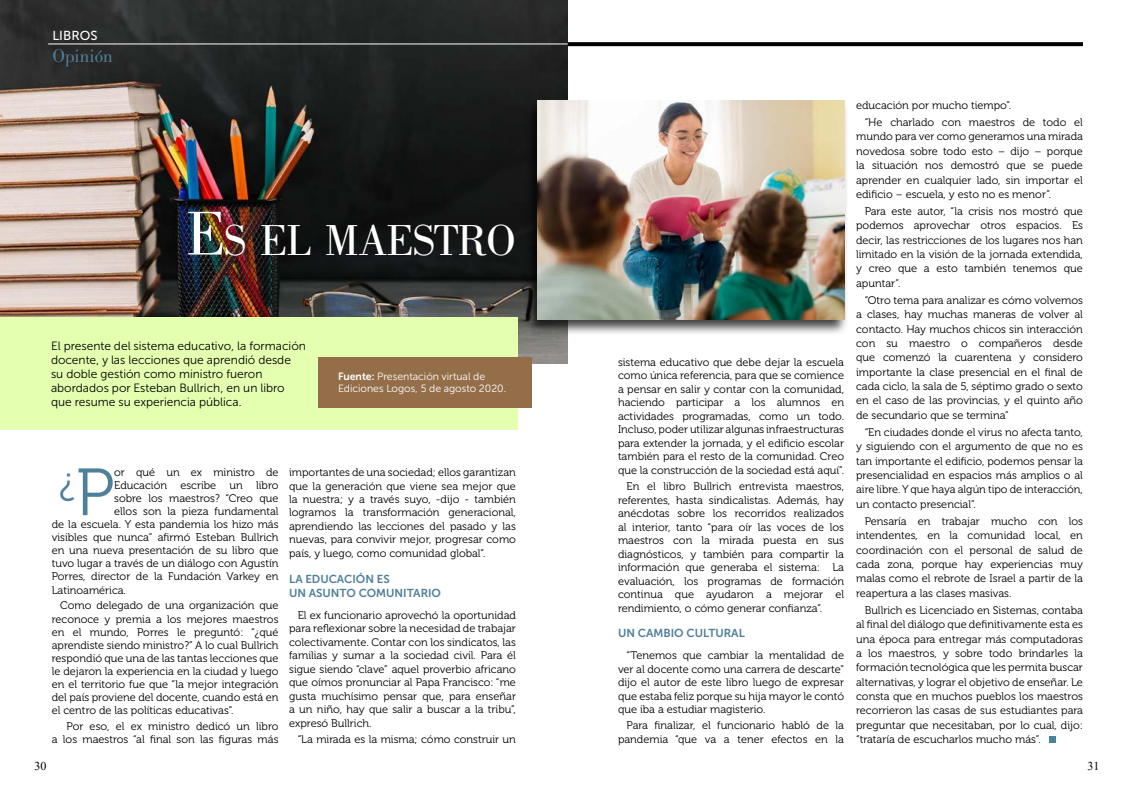
<style>
.page{position:relative;width:1134px;height:794px;background:#fff}
.page>*{position:absolute;margin:0;border:0;box-sizing:border-box;transform-origin:0 0}
.t1{font:44.8px "Bodoni Std";letter-spacing:-.03em;color:#fff}
.t2{font:38.8px "Museo 300";color:#4f8099}
.t3{font:19px "Bodoni Std";color:#4f8099}
.t4{font:13px "Museo Sans 500";color:#fff}
.t5{font:12px/14px "Museo Sans Cyrl 300";color:#000}
.t6{font:12px "Times New Roman";color:#000}
.t7{font:11.5px/14.3px "Museo Sans Cyrl W03 700";color:#4f8099}
.t8{font:11px/14.3px "Museo 300";color:#000;text-align:justify}
.t9{font:10.5px/12px "Museo Sans Cyrl 300";color:#fff}
.s1{font-size:64px}
.s2{font-family:"Museo Sans Cyrl 700"}
.s3{font-size:66.5px}
</style>
<div class="page">
<img style="left:0;top:0;width:568px;height:364px">
<hr style="left:48px;top:44px;width:538px;height:1px;background:#fff">
<svg style="left:568px;top:42px;width:515px;height:4px;background:#0a0a0a"></svg>
<div style="left:1049px;top:736px;width:6px;height:7px;background:#4b8199"></div>
<div style="left:0;top:317px;width:518px;height:112px;background:#e4ffb0"></div>
<div style="left:318px;top:357px;width:213px;height:51px;background:#946e49"></div>
<div style="left:524px;top:98px;width:325px;height:237px;background:#000;opacity:.75"></div>
<img style="left:538px;top:101px;width:306px;height:218px">
<p class="t4" style="left:52px;top:28px;width:47px">LIBROS</p>
<h3 class="t3" style="left:52px;top:45px;width:62px">Opinión</h3>
<h1 class="t1" style="left:186px;top:215px;width:331px"><span class="s1">E</span>S EL MAESTRO</h1>
<p class="t5" style="left:51px;top:338px;width:256px">El presente del sistema educativo, la formación docente, y las lecciones que aprendió desde su doble gestión como ministro fueron abordados por Esteban Bullrich, en un libro que resume su experiencia pública.</p>
<p class="t9" style="left:338px;top:371px;width:170px"><span class="s2">Fuente:</span> Presentación virtual de<br>Ediciones Logos, 5 de agosto 2020.</p>
<h2 class="t2" style="left:59px;top:459px;width:57px">¿<span class="s3">P</span></h2>
<p class="t8" style="left:114px;top:465px;width:166px">or qué un ex ministro de</p>
<p class="t8" style="left:114px;top:478px;width:166px">Educación escribe un libro</p>
<p class="t8" style="left:114px;top:491px;width:166px">sobre los maestros? “Creo que</p>
<p class="t8" style="left:114px;top:504px;width:166px">ellos son la pieza fundamental</p>
<p class="t8" style="left:52px;top:517px;width:228px">de la escuela. Y esta pandemia los hizo más</p>
<p class="t8" style="left:52px;top:530px;width:228px">visibles que nunca” afirmó Esteban Bullrich</p>
<p class="t8" style="left:52px;top:543px;width:228px">en una nueva presentación de su libro que</p>
<p class="t8" style="left:52px;top:556px;width:228px">tuvo lugar a través de un diálogo con Agustín</p>
<p class="t8" style="left:52px;top:570px;width:228px">Porres, director de la Fundación Varkey en</p>
<p class="t8" style="left:52px;top:583px;width:76px">Latinoamérica.</p>
<p class="t8" style="left:52px;top:599px;width:228px;line-height:13.1px;text-indent:9px">Como delegado de una organización que reconoce y premia a los mejores maestros en el mundo, Porres le preguntó: “¿qué aprendiste siendo ministro?” A lo cual Bullrich respondió que una de las tantas lecciones que le dejaron la experiencia en la ciudad y luego en el territorio fue que “la mejor integración del país proviene del docente, cuando está en el centro de las políticas educativas”.</p>
<p class="t8" style="left:52px;top:719px;width:228px;line-height:13.1px;text-align:right">Por eso, el ex ministro dedicó un libro<br>a los maestros “al final son las figuras más</p>
<p class="t8" style="left:289px;top:466px;width:228px;line-height:13.5px">importantes de una sociedad; ellos garantizan que la generación que viene sea mejor que la nuestra; y a través suyo, -dijo - también logramos la transformación generacional, aprendiendo las lecciones del pasado y las nuevas, para convivir mejor, progresar como país, y luego, como comunidad global”.</p>
<p class="t7" style="left:289px;top:571px;width:153px">LA EDUCACIÓN ES<br>UN ASUNTO COMUNITARIO</p>
<p class="t8" style="left:289px;top:608px;width:228px;line-height:13.5px;text-indent:9px">El ex funcionario aprovechó la oportunidad para reflexionar sobre la necesidad de trabajar colectivamente. Contar con los sindicatos, las familias y sumar a la sociedad civil. Para él sigue siendo “clave” aquel proverbio africano que oímos pronunciar al Papa Francisco: “me gusta muchísimo pensar que, para enseñar a un niño, hay que salir a buscar a la tribu”, expresó Bullrich.</p>
<p class="t8" style="left:298px;top:732px;width:220px">“La mirada es la misma; cómo construir un</p>
<p class="t8" style="left:618px;top:355px;width:228px;line-height:13.5px">sistema educativo que debe dejar la escuela como única referencia, para que se comience a pensar en salir y contar con la comunidad, haciendo participar a los alumnos en actividades programadas, como un todo.<br>Incluso, poder utilizar algunas infraestructuras para extender la jornada, y el edificio escolar también para el resto de la comunidad. Creo que la construcción de la sociedad está aquí”.</p>
<p class="t8" style="left:618px;top:480px;width:228px;line-height:13.5px;text-indent:9px">En el libro Bullrich entrevista maestros, referentes, hasta sindicalistas. Además, hay anécdotas sobre los recorridos realizados al interior, tanto “para oír las voces de los maestros con la mirada puesta en sus diagnósticos, y también para compartir la información que generaba el sistema: La evaluación, los programas de formación continua que ayudaron a mejorar el rendimiento, o cómo generar confianza”.</p>
<p class="t7" style="left:618px;top:626px;width:128px">UN CAMBIO CULTURAL</p>
<p class="t8" style="left:618px;top:649px;width:228px;line-height:13.5px;text-indent:9px">“Tenemos que cambiar la mentalidad de ver al docente como una carrera de descarte” dijo el autor de este libro luego de expresar que estaba feliz porque su hija mayor le contó que iba a estudiar magisterio.</p>
<p class="t8" style="left:618px;top:719px;width:228px;line-height:13.5px;text-align:right">Para finalizar, el funcionario habló de la pandemia “que va a tener efectos en la</p>
<p class="t8" style="left:865px;top:97px;width:220px;line-height:17.2px;text-indent:-9px">educación por mucho tiempo”.<br>“He charlado con maestros de todo el</p>
<p class="t8" style="left:856px;top:130px;width:228px">mundo para ver como generamos una mirada novedosa sobre todo esto – dijo – porque la situación nos demostró que se puede aprender en cualquier lado, sin importar el edificio – escuela, y esto no es menor”.</p>
<p class="t8" style="left:856px;top:204px;width:228px;text-indent:9px">Para este autor, “la crisis nos mostró que podemos aprovechar otros espacios. Es decir, las restricciones de los lugares nos han limitado en la visión de la jornada extendida, y creo que a esto también tenemos que apuntar”.</p>
<p class="t8" style="left:856px;top:293px;width:228px;text-indent:9px">“Otro tema para analizar es cómo volvemos a clases, hay muchas maneras de volver al contacto. Hay muchos chicos sin interacción con su maestro o compañeros desde que comenzó la cuarentena y considero importante la clase presencial en el final de cada ciclo, la sala de 5, séptimo grado o sexto en el caso de las provincias, y el quinto año de secundario que se termina”</p>
<p class="t8" style="left:856px;top:425px;width:228px;text-indent:9px">“En ciudades donde el virus no afecta tanto, y siguiendo con el argumento de que no es tan importante el edificio, podemos pensar la presencialidad en espacios más amplios o al aire libre. Y que haya algún tipo de interacción, un contacto presencial”.</p>
<p class="t8" style="left:856px;top:514px;width:228px;text-indent:9px">Pensaría en trabajar mucho con los intendentes, en la comunidad local, en coordinación con el personal de salud de cada zona, porque hay experiencias muy malas como el rebrote de Israel a partir de la reapertura a las clases masivas.</p>
<p class="t8" style="left:856px;top:603px;width:228px;text-indent:9px">Bullrich es Licenciado en Sistemas, contaba al final del diálogo que definitivamente esta es una época para entregar más computadoras a los maestros, y sobre todo brindarles la formación tecnológica que les permita buscar alternativas, y lograr el objetivo de enseñar. Le consta que en muchos pueblos los maestros recorrieron las casas de sus estudiantes para preguntar que necesitaban, por lo cual, dijo: “trataría de escucharlos mucho más”.</p>
<p class="t6" style="left:35px;top:757px;width:13px">30</p>
<p class="t6" style="left:1087px;top:757px;width:13px">31</p>
</div>
